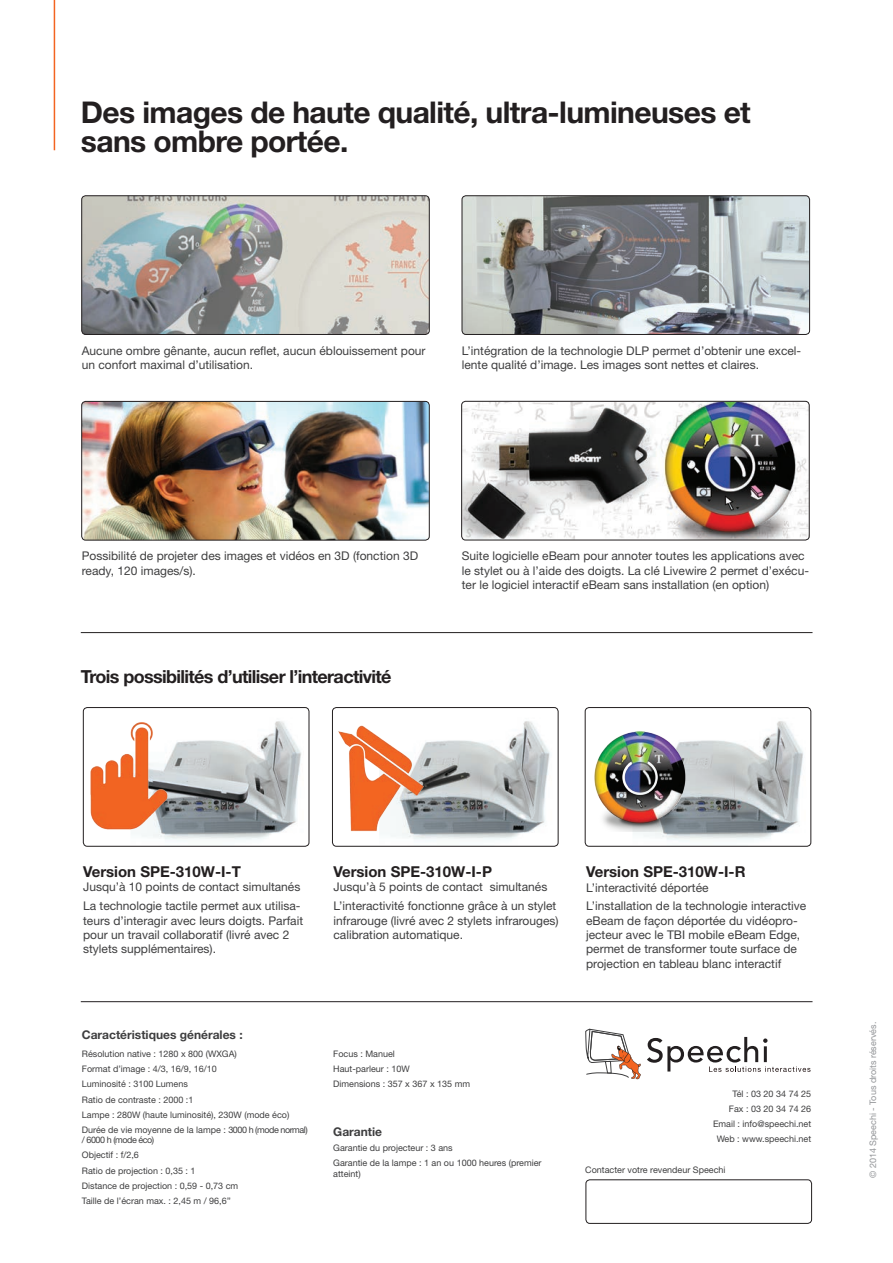
<style>
.page{position:relative;width:893px;height:1263px;background:#fff}
.page>*{position:absolute;margin:0;border:0;box-sizing:border-box;transform-origin:0 0}
.t1{font:700 30px/28.5px "Helvetica Neue LT Std";letter-spacing:-.02em;color:#231f20}
.t2{font:700 18px "Helvetica Neue LT Std";letter-spacing:-.035em;color:#231f20}
.t3{font:700 15px "Helvetica Neue LT Std";color:#231f20}
.t4{font:12px/14.4px "Helvetica Neue LT Std";color:#3e3e3f}
.t5{font:700 12px "Helvetica Neue LT Std";color:#3e3e3f}
.t6{font:9px/15px "Helvetica Neue LT Std";color:#3e3e3f}
.t7{font:9px "Helvetica Neue LT Std";color:#939598}
</style>
<div class="page">
<hr style="left:81px;top:1001px;width:731px;height:1px;background:#231f20">
<hr style="left:81px;top:632px;width:731px;height:1px;background:#231f20">
<hr style="left:54px;top:0;width:1px;height:150px;background:#f36421">
<img style="left:82px;top:196px;width:347px;height:138px">
<div style="left:82px;top:196px;width:347px;height:139px;border:1px solid #231f20;border-radius:4px"></div>
<img style="left:82px;top:401px;width:347px;height:139px">
<div style="left:82px;top:401px;width:347px;height:139px;border:1px solid #231f20;border-radius:4px"></div>
<img style="left:462px;top:196px;width:347px;height:138px">
<div style="left:462px;top:196px;width:348px;height:139px;border:1px solid #231f20;border-radius:4px"></div>
<img style="left:462px;top:401px;width:347px;height:139px">
<div style="left:461px;top:401px;width:348px;height:139px;border:1px solid #231f20;border-radius:4px"></div>
<div style="left:586px;top:1179px;width:226px;height:44px;border:1px solid #231f20;border-radius:4px"></div>
<svg style="left:585px;top:1028px;width:56px;height:51px"></svg>
<svg style="left:647px;top:1037px;width:163px;height:35px"></svg>
<img style="left:390px;top:707px;width:168px;height:139px">
<div style="left:332px;top:707px;width:226px;height:139px;border:1px solid #231f20;border-radius:4px"></div>
<img style="left:632px;top:707px;width:179px;height:139px">
<div style="left:585px;top:707px;width:226px;height:139px;border:1px solid #231f20;border-radius:4px"></div>
<img style="left:141px;top:707px;width:168px;height:139px">
<div style="left:83px;top:707px;width:226px;height:139px;border:1px solid #231f20;border-radius:4px"></div>
<img style="left:82px;top:720px;width:103px;height:114px">
<img style="left:332px;top:724px;width:100px;height:107px">
<img style="left:586px;top:725px;width:103px;height:106px">
<h1 class="t1" style="left:81px;top:98px;width:671px">Des images de haute qualité, ultra-lumineuses et sans ombre portée.</h1>
<p class="t4" style="left:82px;top:343px;width:345px">Aucune ombre gênante, aucun reflet, aucun éblouissement pour un confort maximal d’utilisation.</p>
<p class="t4" style="left:462px;top:343px;width:341px">L’intégration de la technologie DLP permet d’obtenir une excel&shy;lente qualité d’image. Les images sont nettes et claires.</p>
<p class="t4" style="left:82px;top:549px;width:338px">Possibilité de projeter des images et vidéos en 3D (fonction 3D ready, 120 images/s).</p>
<h2 class="t2" style="left:81px;top:666px;width:312px">Trois possibilités d’utiliser l’interactivité</h2>
<p class="t4" style="left:462px;top:549px;width:349px">Suite logicielle eBeam pour annoter toutes les applications avec le stylet ou à l’aide des doigts. La clé Livewire 2 permet d’exécu&shy;ter le logiciel interactif eBeam sans installation (en option)</p>
<p class="t3" style="left:83px;top:862px;width:159px">Version SPE-310W-I-T</p>
<p class="t4" style="left:83px;top:878px;width:219px;line-height:18.6px">Jusqu’à 10 points de contact simultanés<br>La technologie tactile permet aux utilisa-</p>
<p class="t4" style="left:83px;top:913px;width:222px">teurs d’interagir avec leurs doigts. Parfait pour un travail collaboratif (livré avec 2 stylets supplémentaires).</p>
<p class="t3" style="left:333px;top:862px;width:160px">Version SPE-310W-I-P</p>
<p class="t4" style="left:333px;top:878px;width:224px;line-height:18.6px">Jusqu’à 5 points de contact simultanés<br>L’interactivité fonctionne grâce à un stylet</p>
<p class="t4" style="left:333px;top:913px;width:227px">infrarouge (livré avec 2 stylets infrarouges) calibration automatique.</p>
<p class="t5" style="left:82px;top:1028px;width:162px">Caractéristiques générales :</p>
<p class="t6" style="left:82px;top:1046px;width:227px">Résolution native : 1280 x 800 (WXGA)<br>Format d’image : 4/3, 16/9, 16/10<br>Luminosité : 3100 Lumens<br>Ratio de contraste : 2000 :1<br>Lampe : 280W (haute luminosité), 230W (mode éco)<br>Durée de vie moyenne de la lampe : 3000 h (mode normal)</p>
<p class="t6" style="left:82px;top:1132px;width:158px">/ 6000 h (mode éco)<br>Objectif : f/2,6<br>Ratio de projection : 0,35 : 1<br>Distance de projection : 0,59 - 0,73 cm<br>Taille de l’écran max. : 2,45 m / 96,6’’</p>
<p class="t6" style="left:333px;top:1046px;width:138px">Focus : Manuel<br>Haut-parleur : 10W<br>Dimensions : 357 x 367 x 135 mm</p>
<p class="t5" style="left:333px;top:1124px;width:50px">Garantie</p>
<p class="t6" style="left:333px;top:1140px;width:210px">Garantie du projecteur : 3 ans<br>Garantie de la lampe : 1 an ou 1000 heures (premier</p>
<p class="t6" style="left:333px;top:1166px;width:29px">atteint)</p>
<p class="t3" style="left:586px;top:862px;width:161px">Version SPE-310W-I-R</p>
<p class="t4" style="left:586px;top:878px;width:222px;line-height:18.6px">L’interactivité déportée<br>L’installation de la technologie interactive</p>
<p class="t4" style="left:586px;top:913px;width:216px">eBeam de façon déportée du vidéopro&shy;jecteur avec le TBI mobile eBeam Edge, permet de transformer toute surface de projection en tableau blanc interactif</p>
<p class="t6" style="left:713px;top:1086px;width:100px;text-align:right">Tél : 03 20 34 74 25<br>Fax : 03 20 34 74 26<br>Email : info@speechi.net<br>Web : www.speechi.net</p>
<p class="t6" style="left:585px;top:1162px;width:142px">Contacter votre revendeur Speechi</p>
<p class="t7" style="left:867px;top:1178px;width:158px;rotate:-90deg">© 2014 Speechi - Tous droits réservés.</p>
</div>
